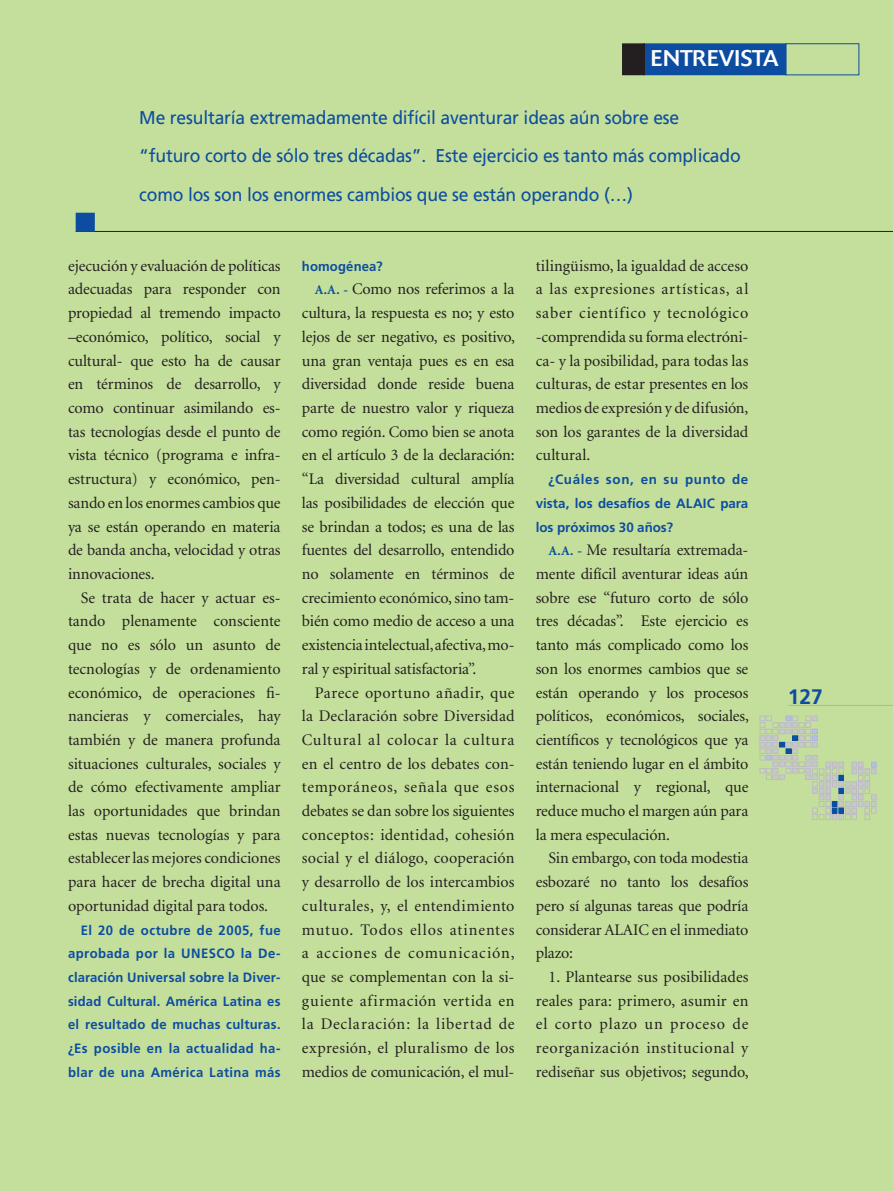
<style>
.page{position:relative;width:893px;height:1191px;background:#c4df9b}
.page>*{position:absolute;margin:0;border:0;box-sizing:border-box;transform-origin:0 0}
.t1{font:22.5px "Delta";color:#fff}
.t2{font:700 21px "Frutiger";color:#0d4da1}
.t3{font:18.45px/38.7px "Frutiger";letter-spacing:-.01em;color:#0d4da1;scale:.95 1}
.t4{font:16.2px/23.7px "Minion";letter-spacing:-.01em;color:#231f20;text-align:justify}
.t5{font:700 13.5px/23.7px "Frutiger";letter-spacing:.02em;color:#0d4da1}
.s1{font-weight:700;font-size:13.5px;color:#0d4da1}
</style>
<div class="page">
<div style="left:785px;top:43px;width:74px;height:32px;border:1px solid #0d4da1"></div>
<hr style="left:76px;top:231px;width:817px;height:1px;background:#231f20">
<div style="left:76px;top:213px;width:18px;height:18px;background:#0d4da1"></div>
<div style="left:76px;top:213px;width:19px;height:19px;border:2px solid #0d4da1"></div>
<div style="left:644px;top:44px;width:142px;height:30px;background:#0d4da1"></div>
<div style="left:643px;top:43px;width:143px;height:32px;border:2px solid #0d4da1"></div>
<div style="left:623px;top:44px;width:21px;height:30px;background:#231f20"></div>
<div style="left:622px;top:43px;width:23px;height:32px;border:2px solid #231f20"></div>
<hr style="left:788px;top:705px;width:105px;height:1px;background:#b2b3b7">
<svg style="left:760px;top:716px;width:116px;height:103px"></svg>
<h1 class="t1" style="left:651px;top:45px;width:129px">ENTREVISTA</h1>
<p class="t3" style="left:139px;top:98px;width:635px">Me resultaría extre-mada- mente difícil aventurar ideas aún sobre ese “futuro corto de sólo tres décadas”. Este ejercicio es tanto más complicado como los son los enormes cambios que se están operando (…)</p>
<p class="t4" style="left:68px;top:254px;width:214px">ejecución y evaluación de políticas adecuadas para res-ponder con propiedad al tre-mendo impacto –económico, político, social y cul--tural- que esto ha de causar en términos de desarrollo, y como continuar asimilando es&shy;tas tecnologías desde el punto de vista técnico (programa e infra&shy;estructura) y económico, pen&shy;sando en los enormes cambios que ya se están operando en materia de banda ancha, velocidad y otras innovaciones.</p>
<p class="t4" style="left:68px;top:586px;width:214px;text-indent:13px">Se trata de hacer y actuar es&shy;tando plenamente consciente que no es sólo un asunto de tec----nologías y de ordenamiento económico, de operaciones fi&shy;nan-----cieras y comerciales, hay tam-bién y de manera profunda situaciones culturales, sociales y de cómo efectivamente ampliar las oportunidades que brindan estas nuevas tecnologías y para establecer las mejores condiciones para hacer de brecha digital una oportunidad digital para todos.</p>
<p class="t5" style="left:68px;top:918px;width:214px;text-indent:13px">El 20 de octubre de 2005, fue aprobada por la UNESCO la De&shy;claración Universal sobre la Di-ver&shy;sidad Cultural. América Latina es el resultado de muchas cul-tu- ras. ¿Es posible en la actualidad ha&shy;blar de una América Latina más</p>
<p class="t5" style="left:302px;top:254px;width:82px">homogénea?</p>
<p class="t4" style="left:302px;top:278px;width:215px;text-indent:13px"><span class="s1">A.A. -</span> Como nos referimos a la cul-tura, la respuesta es no; y esto lejos de ser negativo, es positivo, una gran ventaja pues es en esa diversidad donde reside buena parte de nuestro valor y riqueza como región. Como bien se anota en el artículo 3 de la declaración: “La diversidad cultural amplía las posibilidades de elección que se brindan a todos; es una de las fuentes del desarrollo, entendido no solamente en términos de crecimiento económico, sino tam&shy;bién como medio de acceso a una existencia intelectual, afectiva, mo&shy;ral y espiritual satisfactoria”.</p>
<p class="t4" style="left:302px;top:681px;width:214px;text-indent:13px">Parece oportuno añadir, que la Declaración sobre Diversidad Cultural al colocar la cultura en el centro de los debates con&shy;temporáneos, señala que esos debates se dan sobre los siguientes conceptos: identidad, cohesión social y el diálogo, cooperación y desarrollo de los intercambios culturales, y, el entendimiento mutuo. Todos ellos atinentes a acciones de comunicación, que se complementan con la si&shy;guiente afirmación vertida en la Declaración: la libertad de expresión, el pluralismo de los medios de comunicación, el mul-</p>
<p class="t4" style="left:536px;top:254px;width:214px">tilingüismo, la igualdad de acceso a las expresiones artísticas, al sa-ber científico y tecnológico -com-prendida su forma electróni&shy;ca- y la posibilidad, para todas las culturas, de estar presentes en los medios de expresión y de difusión, son los garantes de la diversidad cultural.</p>
<p class="t5" style="left:536px;top:467px;width:214px;text-align:justify;text-indent:13px">¿Cuáles son, en su punto de vista, los desafíos de ALAIC para los próximos 30 años?</p>
<p class="t4" style="left:536px;top:539px;width:215px;text-indent:13px"><span class="s1">A.A. -</span> Me resultaría extre-mada&shy;mente difícil aventurar ideas aún sobre ese “futuro corto de sólo tres décadas”. Este ejercicio es tanto más complicado como los son los enormes cambios que se están operando y los procesos políticos, económicos, sociales, científicos y tecnológicos que ya están teniendo lugar en el ámbito internacional y regional, que reduce mucho el margen aún para la mera especulación.</p>
<p class="t4" style="left:536px;top:847px;width:214px;text-indent:13px">Sin embargo, con toda modestia esbozaré no tanto los desafíos pero sí algunas tareas que podría considerar ALAIC en el inmediato plazo:</p>
<p class="t4" style="left:536px;top:965px;width:214px;text-indent:13px">1. Plantearse sus posibilidades reales para: primero, asumir en el corto plazo un proceso de reorganización institucional y re-diseñar sus objetivos; segundo,</p>
<p class="t2" style="left:788px;top:684px;width:37px">127</p>
</div>
